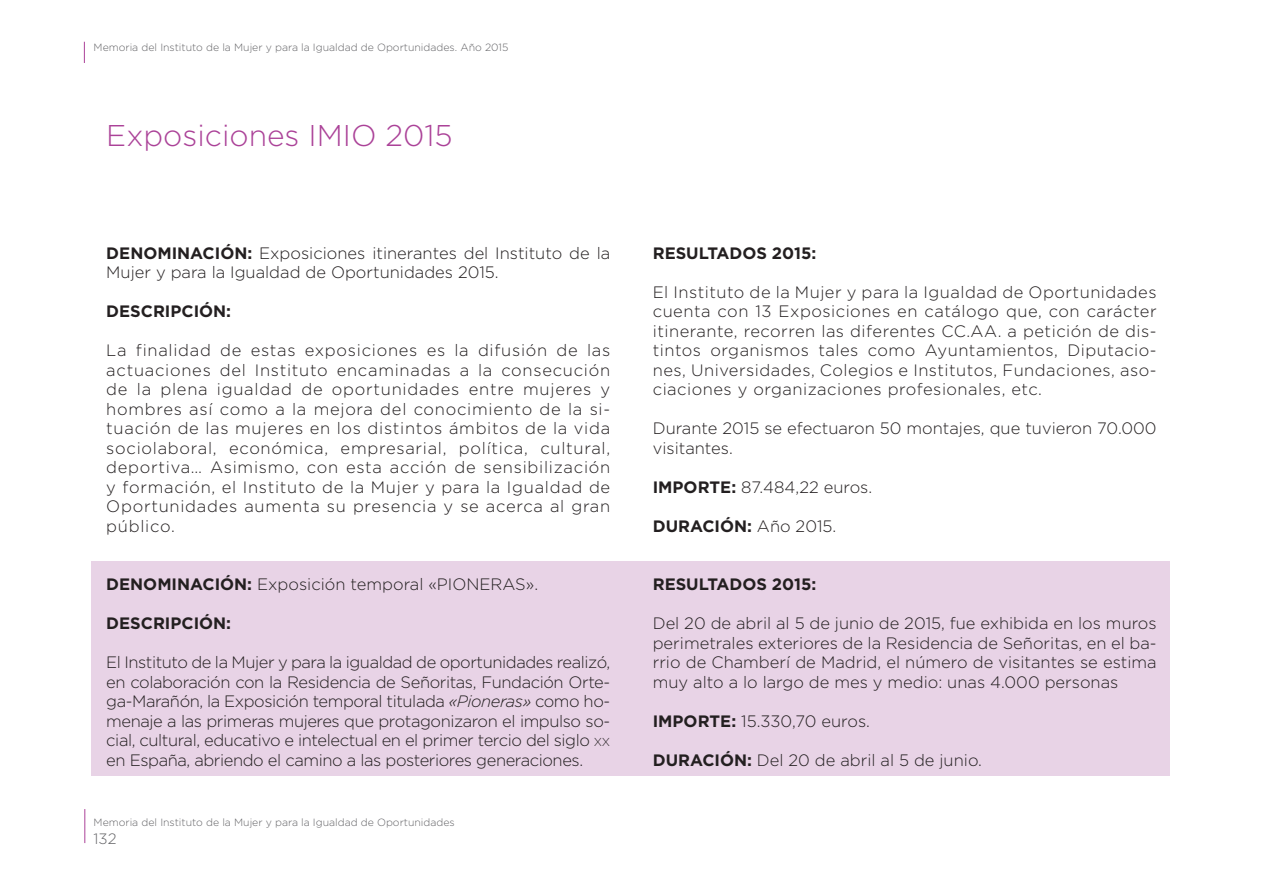
<style>
.page{position:relative;width:1263px;height:893px;background:#fff}
.page>*{position:absolute;margin:0;border:0;box-sizing:border-box;transform-origin:0 0}
.GENERAL-NIVEL-1-TRES{font:30px "Gotham Light 17";color:#ab4298}
.GENERAL-PARRAFO-1{font:16.5px/19.5px "Gotham Light 17";color:#231f20;text-align:justify}
.GENERAL-PARRAFO-1-2{font:700 16.5px "Gotham";color:#231f20}
.t1{font:15px "Gotham Light 17";color:#636366}
.t2{font:10.5px "Gotham Light 36";color:#636366}
.t3{font:10.5px "Gotham Light 17";color:#636366}
.s1{font-family:"Gotham";font-weight:700}
.s2{font-family:"Gotham";font-weight:300;font-style:italic}
.s3{font-family:"Gotham";font-weight:300;font-size:11.55px}
.s4{font-family:"Gotham Light 17";font-weight:400}
</style>
<div class="page">
<hr style="left:85px;top:809px;width:1px;height:34px;background:#ab4298">
<svg style="left:84px;top:42px;width:1px;height:21px"></svg>
<div style="left:91px;top:561px;width:1078px;height:215px;background:#e8d3e6"></div>
<p class="t2" style="left:94px;top:41px;width:416px">Memoria del Instituto de la Mujer y para la Igualdad de Oportunidades. Año 2015</p>
<p class="GENERAL-NIVEL-1-TRES" style="left:106px;top:117px;width:348px">Exposiciones IMIO 2015</p>
<p class="GENERAL-PARRAFO-1" style="left:106px;top:243px;width:505px"><span class="s1">DENOMINACIÓN:</span> Exposiciones itinerantes del Instituto de la<br>Mujer y para la Igualdad de Oportunidades 2015.</p>
<p class="GENERAL-PARRAFO-1-2" style="left:106px;top:301px;width:126px">DESCRIPCIÓN:</p>
<p class="GENERAL-PARRAFO-1" style="left:106px;top:340px;width:505px">La finalidad de estas exposiciones es la difusión de las actuaciones del Instituto encaminadas a la consecución de la plena igualdad de oportunidades entre mujeres y hombres así como a la mejora del conocimiento de la si&shy;tuación de las mujeres en los distintos ámbitos de la vida sociolaboral, económica, empresarial, política, cultural, deportiva… Asimismo, con esta acción de sensibilización y formación, el Instituto de la Mujer y para la Igualdad de Oportunidades aumenta su presencia y se acerca al gran público.</p>
<p class="GENERAL-PARRAFO-1" style="left:106px;top:574px;width:433px"><span class="s1">DENOMINACIÓN:</span> Exposición temporal «PIONERAS».</p>
<p class="GENERAL-PARRAFO-1-2" style="left:106px;top:613px;width:126px">DESCRIPCIÓN:</p>
<p class="GENERAL-PARRAFO-1" style="left:106px;top:652px;width:505px">El Instituto de la Mujer y para la igualdad de oportunidades realizó, en colaboración con la Residencia de Señoritas, Fundación Orte&shy;ga-Marañón, la Exposición temporal titulada <span class="s2">«Pioneras»</span> como ho&shy;menaje a las primeras mujeres que protagonizaron el impulso so&shy;cial, cultural, educativo e intelectual en el primer tercio del siglo <span class="s3">xx </span>en España, abriendo el camino a las posteriores generaciones.</p>
<p class="t3" style="left:94px;top:815px;width:363px">Memoria del Instituto de la Mujer y para la Igualdad de Oportunidades</p>
<p class="t1" style="left:94px;top:829px;width:25px">132</p>
<p class="GENERAL-PARRAFO-1-2" style="left:653px;top:242px;width:165px">RESULTADOS 2015:</p>
<p class="GENERAL-PARRAFO-1" style="left:653px;top:282px;width:505px">El Instituto de la Mujer y para la Igualdad de Oportunidades cuenta con 13 Exposiciones en catálogo que, con carácter itinerante, recorren las diferentes CC.AA. a petición de dis&shy;tintos organismos tales como Ayuntamientos, Diputacio&shy;nes, Universidades, Colegios e Institutos, Fundaciones, aso&shy;ciaciones y organizaciones profesionales, etc.</p>
<p class="GENERAL-PARRAFO-1" style="left:653px;top:418px;width:505px">Durante 2015 se efectuaron 50 montajes, que tuvieron 70.000 visitantes.</p>
<p class="GENERAL-PARRAFO-1" style="left:653px;top:477px;width:221px"><span class="s1">IMPORTE:</span> 87.484,22 euros.</p>
<p class="GENERAL-PARRAFO-1-2" style="left:653px;top:515px;width:185px">DURACIÓN: <span class="s4">Año 2015.</span></p>
<p class="GENERAL-PARRAFO-1-2" style="left:653px;top:574px;width:165px">RESULTADOS 2015:</p>
<p class="GENERAL-PARRAFO-1" style="left:653px;top:613px;width:505px">Del 20 de abril al 5 de junio de 2015, fue exhibida en los muros perimetrales exteriores de la Residencia de Señoritas, en el ba&shy;rrio de Chamberí de Madrid, el número de visitantes se estima muy alto a lo largo de mes y medio: unas 4.000 personas</p>
<p class="GENERAL-PARRAFO-1" style="left:653px;top:711px;width:219px"><span class="s1">IMPORTE:</span> 15.330,70 euros.</p>
<p class="GENERAL-PARRAFO-1" style="left:653px;top:750px;width:331px"><span class="s1">DURACIÓN:</span> Del 20 de abril al 5 de junio.</p>
</div>
